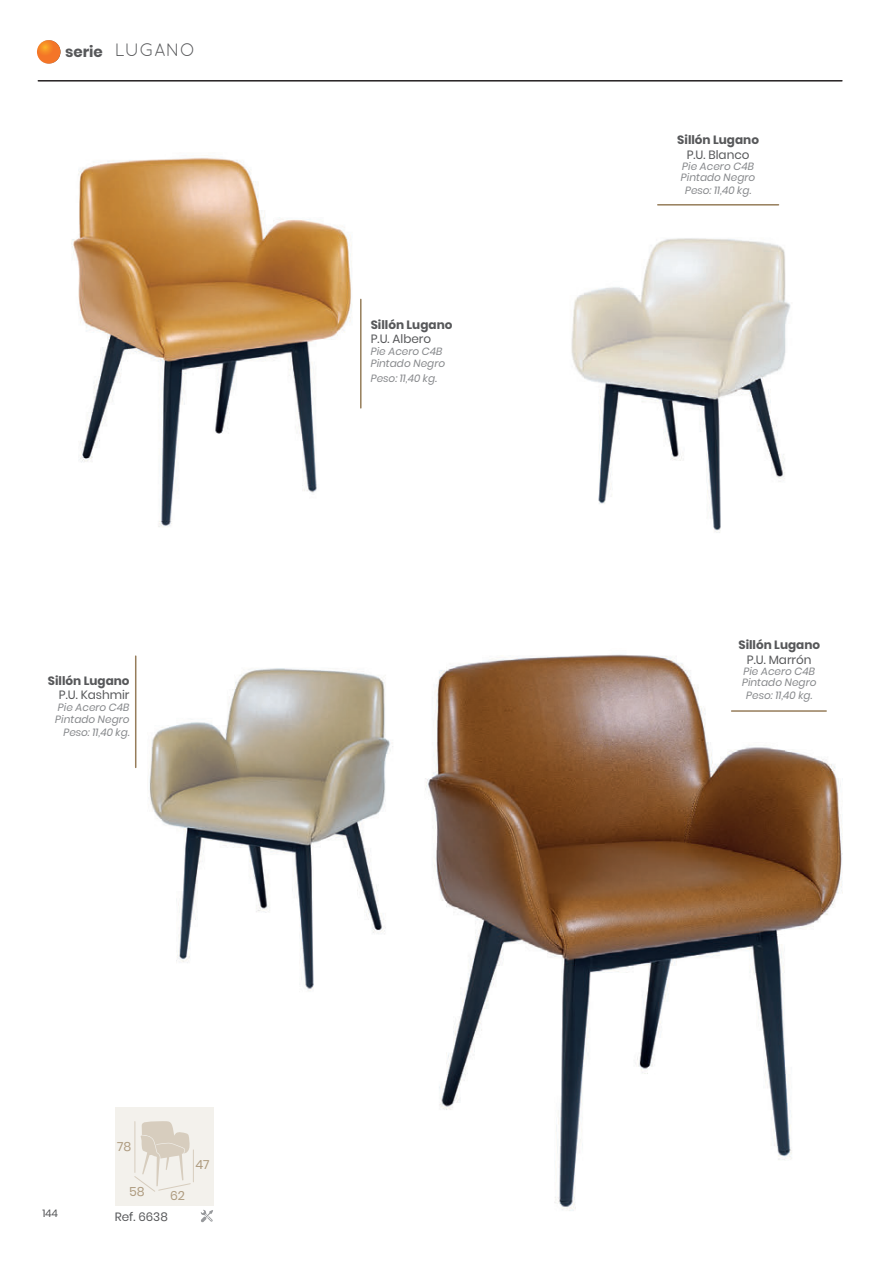
<style>
.page{position:relative;width:893px;height:1263px;background:#fff}
.page>*{position:absolute;margin:0;border:0;box-sizing:border-box;transform-origin:0 0}
.t1{font:18px "Quicksand";color:#57585a}
.t2{font:12.6px "Poppins";color:#ae9b7f}
.t3{font:12px "Poppins";color:#57585a}
.t4{font:700 12px "Poppins";color:#57585a}
.t5{font:italic 10.5px/12.6px "Poppins";color:#87898c}
.t6{font:10.5px "Poppins";color:#57585a}
.s1{font-family:"Poppins";font-weight:700;font-size:15px}
</style>
<div class="page">
<hr style="left:38px;top:80px;width:804px;height:2px;background:#231f20">
<svg style="left:37px;top:40px;width:23px;height:24px"></svg>
<img style="left:71px;top:155px;width:281px;height:372px">
<img style="left:425px;top:654px;width:418px;height:557px">
<img style="left:571px;top:238px;width:220px;height:295px">
<img style="left:149px;top:668px;width:244px;height:323px">
<hr style="left:732px;top:710px;width:94px;height:2px;background:#967d5a">
<hr style="left:360px;top:299px;width:2px;height:109px;background:#967d5a">
<hr style="left:658px;top:204px;width:120px;height:2px;background:#967d5a">
<hr style="left:135px;top:656px;width:1px;height:111px;background:#967d5a">
<div style="left:115px;top:1107px;width:99px;height:98px;background:#f3f1ec"></div>
<hr style="left:193px;top:1150px;width:1px;height:32px;background:#d7cdbe">
<svg style="left:201px;top:1210px;width:12px;height:12px"></svg>
<svg style="left:134px;top:1121px;width:57px;height:71px"></svg>
<h1 class="t1" style="left:65px;top:40px;width:131px"><span class="s1">serie</span> LUGANO</h1>
<p class="t4" style="left:48px;top:674px;width:83px">Sillón Lugano</p>
<p class="t3" style="left:59px;top:688px;width:72px">P.U. Kashmir</p>
<p class="t5" style="left:55px;top:701px;width:76px;text-align:right">Pie Acero C4B<br>Pintado Negro<br>Peso: 11,40 kg.</p>
<p class="t6" style="left:43px;top:1207px;width:17px">144</p>
<p class="t2" style="left:117px;top:1139px;width:16px">78</p>
<p class="t2" style="left:129px;top:1184px;width:17px">58</p>
<p class="t2" style="left:170px;top:1188px;width:16px">62</p>
<p class="t3" style="left:115px;top:1210px;width:55px">Ref. 6638</p>
<p class="t2" style="left:195px;top:1157px;width:16px">47</p>
<p class="t4" style="left:371px;top:318px;width:83px">Sillón Lugano</p>
<p class="t3" style="left:371px;top:332px;width:62px">P.U. Albero</p>
<p class="t5" style="left:371px;top:345px;width:76px">Pie Acero C4B<br>Pintado Negro</p>
<p class="t5" style="left:371px;top:372px;width:68px">Peso: 11,40 kg.</p>
<p class="t4" style="left:677px;top:133px;width:83px">Sillón Lugano</p>
<p class="t3" style="left:687px;top:148px;width:64px">P.U. Blanco</p>
<p class="t5" style="left:681px;top:161px;width:76px;line-height:11.2px">Pie Acero C4B<br>Pintado Negro</p>
<p class="t5" style="left:685px;top:184px;width:68px">Peso: 11,40 kg.</p>
<p class="t4" style="left:738px;top:638px;width:83px">Sillón Lugano</p>
<p class="t3" style="left:747px;top:653px;width:66px">P.U. Marrón</p>
<p class="t5" style="left:742px;top:666px;width:76px;line-height:11.2px">Pie Acero C4B<br>Pintado Negro</p>
<p class="t5" style="left:746px;top:689px;width:68px">Peso: 11,40 kg.</p>
</div>
